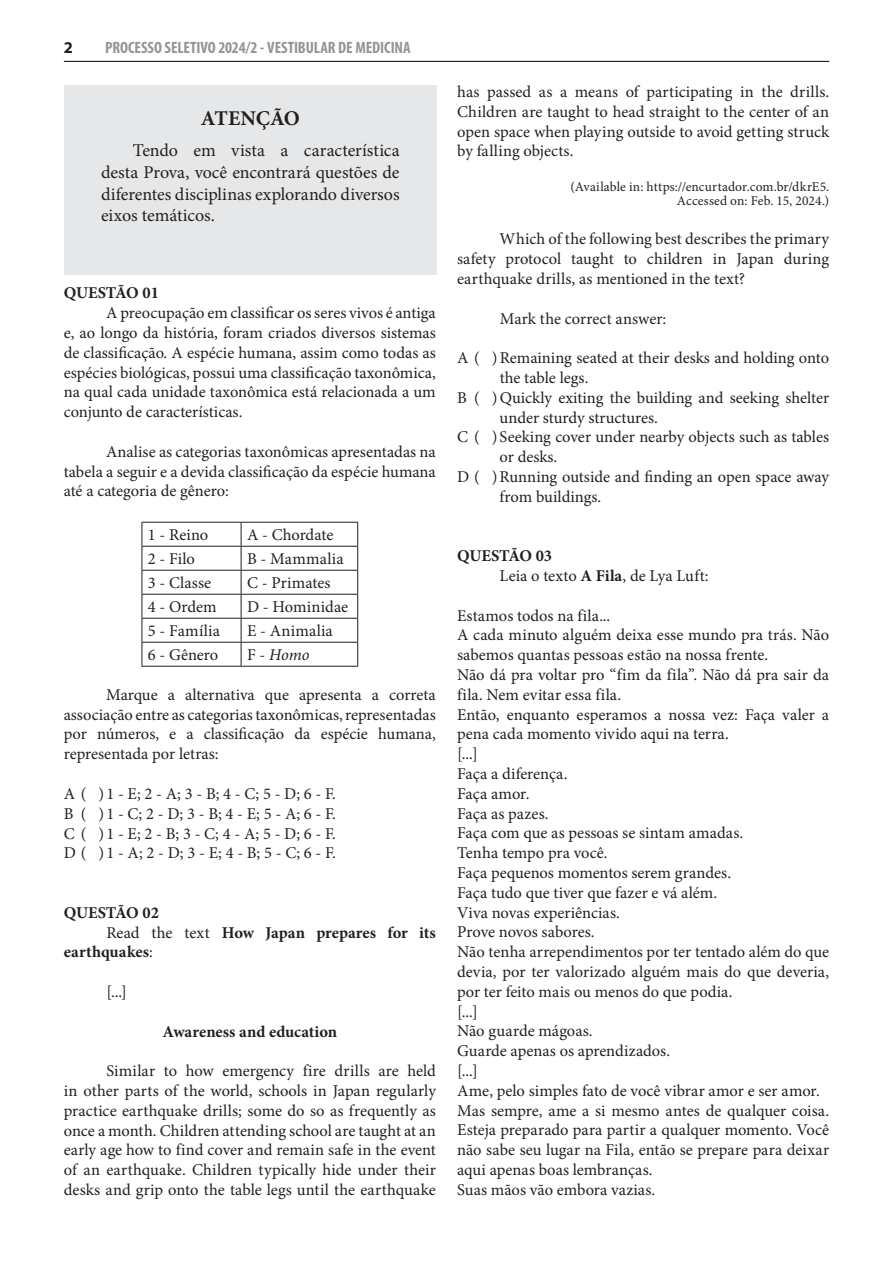
<style>
.page{position:relative;width:893px;height:1263px;background:#fff}
.page>*{position:absolute;margin:0;border:0;box-sizing:border-box;transform-origin:0 0}
.t1{font:700 21px "Minion Pro";letter-spacing:-.005em;color:#231f20}
.t2{font:18px/21.6px "Minion Pro";letter-spacing:-.005em;color:#231f20;text-align:justify}
.t3{font:16.5px/19.8px "Minion Pro";color:#231f20;text-align:justify}
.t4{font:700 16.5px "Minion Pro";letter-spacing:-.005em;color:#231f20}
.t5{font:700 condensed 16.5px "Myriad Pro";letter-spacing:-.005em;color:#939598}
.t6{font:italic 16.5px "Minion Pro";color:#231f20}
.t7{font:700 16.5px "Myriad Pro";color:#231f20}
.t8{font:13.5px/14.9px "Minion Pro";letter-spacing:.01em;color:#231f20;text-align:right}
.s1{font-style:normal}
.s2{font-weight:400}
.s3{font-weight:700}
</style>
<div class="page">
<hr style="left:64px;top:61px;width:765px;height:1px;background:#000">
<div style="left:64px;top:85px;width:372px;height:190px;background:#e6e7e9"></div>
<hr style="left:142px;top:522px;width:99px;height:1px;background:#231f20">
<hr style="left:241px;top:522px;width:117px;height:1px;background:#231f20">
<hr style="left:142px;top:546px;width:99px;height:1px;background:#231f20">
<hr style="left:241px;top:546px;width:117px;height:1px;background:#231f20">
<hr style="left:142px;top:570px;width:99px;height:1px;background:#231f20">
<hr style="left:241px;top:570px;width:117px;height:1px;background:#231f20">
<hr style="left:142px;top:594px;width:99px;height:1px;background:#231f20">
<hr style="left:241px;top:594px;width:117px;height:1px;background:#231f20">
<hr style="left:142px;top:618px;width:99px;height:1px;background:#231f20">
<hr style="left:241px;top:618px;width:117px;height:1px;background:#231f20">
<hr style="left:142px;top:642px;width:99px;height:1px;background:#231f20">
<svg style="left:142px;top:523px;width:1px;height:143px"></svg>
<hr style="left:241px;top:642px;width:117px;height:1px;background:#231f20">
<svg style="left:241px;top:523px;width:1px;height:143px"></svg>
<svg style="left:357px;top:523px;width:1px;height:143px"></svg>
<hr style="left:142px;top:666px;width:99px;height:1px;background:#231f20">
<hr style="left:241px;top:666px;width:117px;height:1px;background:#231f20">
<p class="t7" style="left:64px;top:36px;width:11px">2</p>
<p class="t5" style="left:105px;top:37px;width:307px">PROCESSO SELETIVO 2024/2 - VESTIBULAR DE MEDICINA</p>
<p class="t1" style="left:201px;top:103px;width:101px">ATENÇÃO</p>
<p class="t2" style="left:101px;top:140px;width:300px;text-indent:32px">Tendo em vista a característica desta Prova, você encontrará questões de diferentes disciplinas explorando diversos eixos temáticos.</p>
<p class="t4" style="left:64px;top:281px;width:97px">QUESTÃO 01</p>
<p class="t3" style="left:64px;top:303px;width:374px;text-indent:43px">A preocupação em classificar os seres vivos é antiga e, ao longo da história, foram criados diversos sistemas de classificação. A espécie humana, assim como todas as espécies biológicas, possui uma classificação taxonômica, na qual cada unidade taxonômica está relacionada a um conjunto de características.</p>
<p class="t3" style="left:64px;top:442px;width:374px;text-indent:43px">Analise as categorias taxonômicas apresentadas na tabela a seguir e a devida classificação da espécie humana até a categoria de gênero:</p>
<p class="t3" style="left:148px;top:525px;width:62px">1 - Reino</p>
<p class="t3" style="left:247px;top:525px;width:88px">A - Chordate</p>
<p class="t3" style="left:148px;top:549px;width:49px">2 - Filo</p>
<p class="t3" style="left:247px;top:549px;width:98px">B - Mammalia</p>
<p class="t3" style="left:148px;top:573px;width:65px">3 - Classe</p>
<p class="t3" style="left:247px;top:573px;width:85px">C - Primates</p>
<p class="t3" style="left:148px;top:597px;width:70px">4 - Ordem</p>
<p class="t3" style="left:247px;top:597px;width:103px">D - Hominidae</p>
<p class="t3" style="left:148px;top:621px;width:74px">5 - Família</p>
<p class="t3" style="left:247px;top:621px;width:87px">E - Animalia</p>
<p class="t3" style="left:148px;top:645px;width:72px">6 - Gênero</p>
<p class="t6" style="left:247px;top:644px;width:64px"><span class="s1">F -</span> Homo</p>
<p class="t3" style="left:64px;top:685px;width:374px;text-indent:42px">Marque a alternativa que apresenta a correta associação entre as categoriastaxonômicas,representadas por números, e a classificação da espécie humana, representada por letras:</p>
<p class="t3" style="left:64px;top:784px;width:274px">A ( )1-E;2-A;3-B;4-C;5-D;6-F.<br>B ( )1-C;2-D;3-B;4-E;5-A;6-F.<br>C ( )1-E;2-B;3-C;4-A;5-D;6-F.<br>D( )1-A;2-D;3-E;4-B;5-C;6-F.</p>
<p class="t4" style="left:64px;top:901px;width:97px">QUESTÃO 02</p>
<p class="t4" style="left:106px;top:921px;width:331px"><span class="s2">Read the text</span> How Japan prepares for its</p>
<p class="t4" style="left:64px;top:940px;width:91px">earthquakes<span class="s2">:</span></p>
<p class="t3" style="left:106px;top:982px;width:22px">[...]</p>
<p class="t4" style="left:163px;top:1020px;width:176px">Awareness and education</p>
<p class="t3" style="left:64px;top:1061px;width:374px;text-indent:43px">Similar to how emergency fire drills are held in other parts of the world, schools in Japan regularly practice earthquake drills; some do so as frequently as once a month. Children attending school are taught at an early age how to find cover and remain safe in the event of an earthquake. Children typically hide under their desks and grip onto the table legs until the earthquake</p>
<p class="t3" style="left:457px;top:82px;width:374px">has passed as a means of participating in the drills.<br>Children are taught to head straight to the center of an open space when playing outside to avoid getting struck by falling objects.</p>
<p class="t8" style="left:571px;top:179px;width:260px">(Available in: https://encurtador.com.br/dkrE5.<br>Accessed on: Feb. 15, 2024.)</p>
<p class="t3" style="left:457px;top:229px;width:374px;text-indent:43px">Which of the following best describes the primary safety protocol taught to children in Japan during earthquake drills, as mentioned in the text?</p>
<p class="t3" style="left:500px;top:308px;width:168px">Mark the correct answer:</p>
<p class="t3" style="left:457px;top:348px;width:374px">A ( )Remaining seated at their desks and holding onto</p>
<p class="t3" style="left:500px;top:368px;width:90px">the table legs.</p>
<p class="t3" style="left:457px;top:388px;width:374px">B ( )Quickly exiting the building and seeking shelter</p>
<p class="t3" style="left:500px;top:407px;width:160px">under sturdy structures.</p>
<p class="t3" style="left:457px;top:427px;width:374px">C ( ) Seeking cover under nearby objects such as tables</p>
<p class="t3" style="left:500px;top:447px;width:59px">or desks.</p>
<p class="t3" style="left:457px;top:467px;width:374px">D ( )Running outside and finding an open space away</p>
<p class="t3" style="left:500px;top:487px;width:103px">from buildings.</p>
<p class="t3" style="left:500px;top:546px;width:211px;text-indent:-43px"><span class="s3">QUESTÃO 03<br></span>Leia o texto <span class="s3">A Fila</span>, de Lya Luft:</p>
<p class="t3" style="left:457px;top:605px;width:374px;text-align:left">Estamos todos na fila...<br>A cada minuto alguém deixa esse mundo pra trás. Não sabemos quantas pessoas estão na nossa frente.<br>Não dá pra voltar pro “fim da fila”. Não dá pra sair da fila. Nem evitar essa fila.<br>Então, enquanto esperamos a nossa vez: Faça valer a pena cada momento vivido aqui na terra.<br>[...]<br>Faça a diferença.<br>Faça amor.<br>Faça as pazes.<br>Faça com que as pessoas se sintam amadas.<br>Tenha tempo pra você.<br>Faça pequenos momentos serem grandes.<br>Faça tudo que tiver que fazer e vá além.<br>Viva novas experiências.<br>Prove novos sabores.<br>Não tenha arrependimentos por ter tentado além do que devia, por ter valorizado alguém mais do que deveria, por ter feito mais ou menos do que podia.<br>[...]<br>Não guarde mágoas.<br>Guarde apenas os aprendizados.<br>[...]<br>Ame, pelo simples fato de você vibrar amor e ser amor.<br>Mas sempre, ame a si mesmo antes de qualquer coisa.<br>Esteja preparado para partir a qualquer momento. Você não sabe seu lugar na Fila, então se prepare para deixar aqui apenas boas lembranças.<br>Suas mãos vão embora vazias.</p>
</div>
